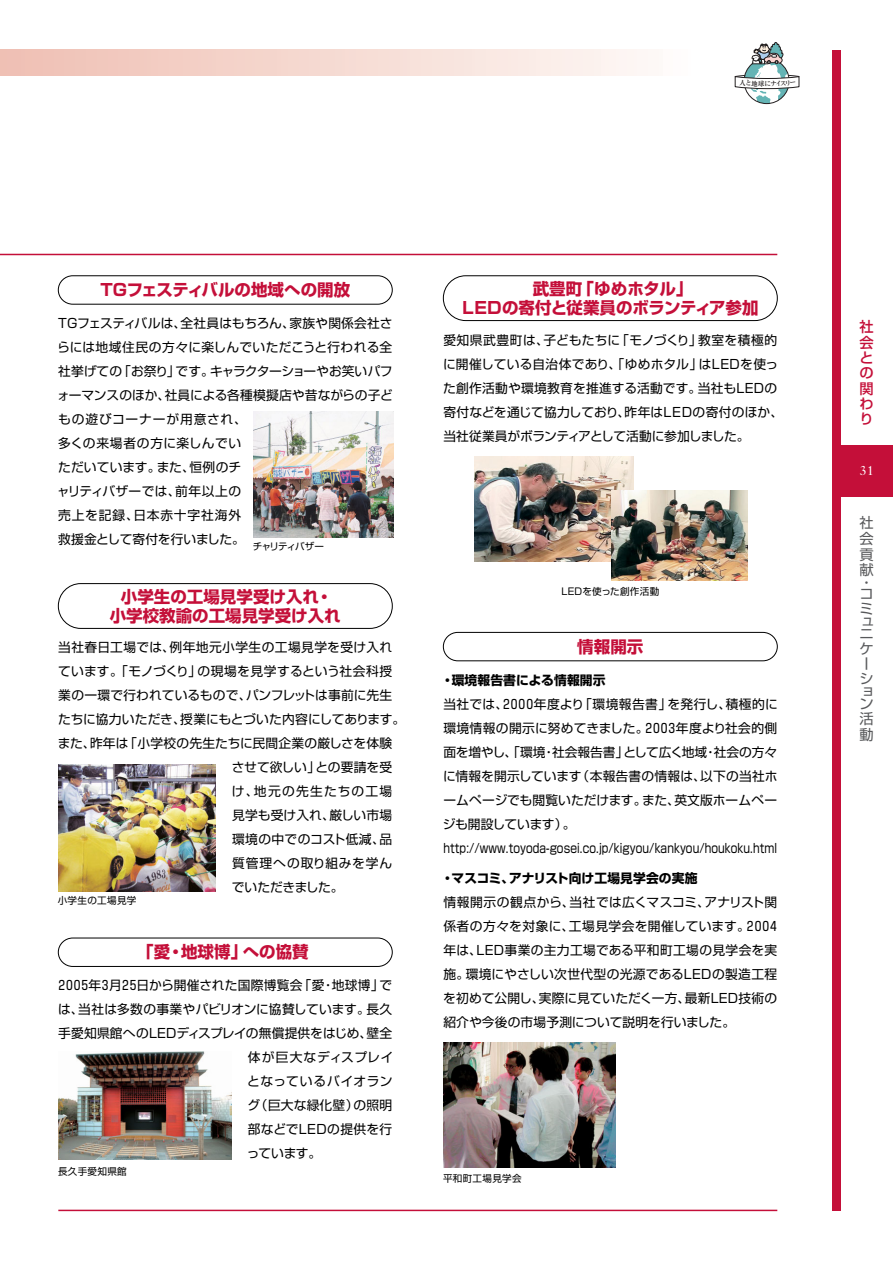
<style>
.page{position:relative;width:893px;height:1263px;background:#fff}
.page>*{position:absolute;margin:0;border:0;box-sizing:border-box;transform-origin:0 0}
.t1{font:700 16.5px/18.8px "Shin Go";color:#c40f39;text-align:center}
.t2{font:14.25px/15.8px "Shin Go";color:#58595b;text-align:justify}
.t3{font:500 14.25px/15.3px "Shin Go";color:#c40f39;text-align:justify}
.t4{font:13.5px "Caslon Five Forty";color:#fff}
.t5{font:12.75px/24px "Shin Go";letter-spacing:.01em;color:#000}
.t6{font:12.75px "Shin Go";letter-spacing:.03em;color:#000}
.t7{font:700 12.75px "Shin Go";letter-spacing:.01em;color:#000}
.t8{font:12.75px "Shin Go";letter-spacing:-.01em;color:#000}
.t9{font:12.75px "Shin Go";letter-spacing:.1em;color:#000}
.t10{font:12.75px "Shin Go";letter-spacing:.07em;color:#000}
.t11{font:12.75px "Shin Go";letter-spacing:.065em;color:#000}
.t12{font:12.75px "Shin Go";letter-spacing:.045em;color:#000}
.t13{font:12.75px "Shin Go";letter-spacing:-.02em;color:#000}
.t14{font:9.6px "Shin Go";letter-spacing:.03em;color:#000}
.t15{font:9.6px "Shin Go";letter-spacing:-.09em;color:#000}
.t16{font:700 6.6px "Ryumin";color:#231f20}
</style>
<div class="page">
<div style="left:836px;top:445px;width:56px;height:51px;background:#c40f39"></div>
<div style="left:0;top:50px;width:777px;height:25px;background:linear-gradient(to right,#efbeb1,#fff)"></div>
<div style="left:832px;top:50px;width:9px;height:1160px;background:#c40f39"></div>
<div style="left:58px;top:275px;width:334px;height:30px;border:1px solid #000;border-radius:14px"></div>
<div style="left:58px;top:938px;width:334px;height:29px;border:1px solid #000;border-radius:14px"></div>
<div style="left:443px;top:632px;width:334px;height:29px;border:1px solid #000;border-radius:14px"></div>
<hr style="left:0;top:254px;width:777px;height:1px;background:#c40f39">
<hr style="left:58px;top:1210px;width:719px;height:1px;background:#c40f39">
<img style="left:253px;top:412px;width:140px;height:125px">
<img style="left:58px;top:765px;width:157px;height:127px">
<img style="left:58px;top:1051px;width:173px;height:109px">
<img style="left:443px;top:1042px;width:172px;height:126px">
<div style="left:58px;top:583px;width:334px;height:46px;border:1px solid #000;border-radius:22px"></div>
<div style="left:443px;top:275px;width:334px;height:46px;border:1px solid #000;border-radius:22px"></div>
<img style="left:474px;top:456px;width:159px;height:106px">
<img style="left:611px;top:490px;width:136px;height:91px">
<svg style="left:735px;top:42px;width:64px;height:62px"></svg>
<p class="t16" style="left:764px;top:82px;width:8px">に</p>
<p class="t1" style="left:100px;top:283px;width:251px">TGフェスティバルの地域への開放</p>
<p class="t5" style="left:57px;top:313px;width:337px">TGフェスティバルは、全社員はもちろん、家族や関係会社さらには地域住民の方々に楽しんでいただこうと行われる全社挙げての「お祭り」です。キャラクターショーやお笑いパフォーマンスのほか、社員による各種模擬店や昔ながらの子どもの遊びコーナーが用意され、<br>多くの来場者の方に楽しんでい<br>ただいています。また、恒例のチ<br>ャリティバザーでは、前年以上の<br>売上を記録、日本赤十字社海外<br>救援金として寄付を行いました。</p>
<p class="t15" style="left:253px;top:543px;width:73px">チャリティバザー</p>
<p class="t1" style="left:459px;top:282px;width:300px">武豊町「ゆめホタル」<br>ＬＥＤの寄付と従業員のボランティア参加</p>
<p class="t5" style="left:443px;top:330px;width:341px">愛知県武豊町は、子どもたちに「モノづくり」教室を積極的に開催している自治体であり、「ゆめホタル」はLEDを使った創作活動や環境教育を推進する活動です。当社もLEDの寄付などを通じて協力しており、昨年はＬＥＤの寄付のほか、当社従業員がボランティアとして活動に参加しました。</p>
<p class="t1" style="left:121px;top:590px;width:213px">小学生の工場見学受け入れ・</p>
<p class="t14" style="left:561px;top:588px;width:99px">LEDを使った創作活動</p>
<p class="t1" style="left:110px;top:608px;width:232px">小学校教諭の工場見学受け入れ</p>
<p class="t6" style="left:58px;top:643px;width:335px">当社春日工場では、例年地元小学生の工場見学を受け入れ</p>
<p class="t5" style="left:58px;top:661px;width:335px">ています。「モノづくり」の現場を見学するという社会科授</p>
<p class="t5" style="left:58px;top:685px;width:335px">業の一環で行われているもので、パンフレットは事前に先生</p>
<p class="t5" style="left:58px;top:709px;width:348px">たちに協力いただき、授業にもとづいた内容にしてあります。</p>
<p class="t5" style="left:58px;top:733px;width:336px">また、昨年は「小学校の先生たちに民間企業の厳しさを体験</p>
<p class="t5" style="left:232px;top:757px;width:162px">させて欲しい」との要請を受</p>
<p class="t9" style="left:232px;top:787px;width:162px">け、地元の先生たちの工場</p>
<p class="t5" style="left:232px;top:805px;width:162px">見学も受け入れ、厳しい市場</p>
<p class="t5" style="left:232px;top:829px;width:162px">環境の中でのコスト低減、品</p>
<p class="t10" style="left:232px;top:859px;width:162px">質管理への取り組みを学ん</p>
<p class="t13" style="left:232px;top:883px;width:113px">でいただきました。</p>
<p class="t14" style="left:58px;top:897px;width:80px">小学生の工場見学</p>
<p class="t1" style="left:137px;top:945px;width:173px">「愛・地球博」への協賛</p>
<p class="t8" style="left:56px;top:981px;width:338px">２００５年３月２５日から開催された国際博覧会「愛・地球博」で</p>
<p class="t5" style="left:58px;top:999px;width:335px">は、当社は多数の事業やパビリオンに協賛しています。長久</p>
<p class="t5" style="left:58px;top:1023px;width:335px">手愛知県館へのLEDディスプレイの無償提供をはじめ、壁全</p>
<p class="t11" style="left:248px;top:1053px;width:147px">体が巨大なディスプレイ</p>
<p class="t12" style="left:247px;top:1077px;width:147px">となっているバイオラン</p>
<p class="t5" style="left:247px;top:1095px;width:146px">グ（巨大な緑化壁）の照明</p>
<p class="t6" style="left:248px;top:1125px;width:146px">部などでLEDの提供を行</p>
<p class="t5" style="left:247px;top:1143px;width:76px">っています。</p>
<p class="t14" style="left:58px;top:1168px;width:70px">長久手愛知県館</p>
<p class="t1" style="left:577px;top:639px;width:67px">情報開示</p>
<p class="t7" style="left:441px;top:675px;width:166px">・環境報告書による情報開示</p>
<p class="t5" style="left:443px;top:693px;width:336px">当社では、２０００年度より「環境報告書」を発行し、積極的に環境情報の開示に努めてきました。２００３年度より社会的側面を増やし、「環境・社会報告書」として広く地域・社会の方々に情報を開示しています（本報告書の情報は、以下の当社ホームページでも閲覧いただけます。また、英文版ホームページも開設しています）。http://www.toyoda-gosei.co.jp/kigyou/kankyou/houkoku.html</p>
<p class="t7" style="left:441px;top:873px;width:258px">・マスコミ、アナリスト向け工場見学会の実施</p>
<p class="t5" style="left:443px;top:892px;width:338px">情報開示の観点から、当社では広くマスコミ、アナリスト関係者の方々を対象に、工場見学会を開催しています。２００４年は、LED事業の主力工場である平和町工場の見学会を実施。環境にやさしい次世代型の光源であるLEDの製造工程を初めて公開し、実際に見ていただく一方、最新LED技術の紹介や今後の市場予測について説明を行いました。</p>
<p class="t14" style="left:443px;top:1175px;width:80px">平和町工場見学会</p>
<p class="t3" style="left:859px;top:321px;width:16px">社会との関わり</p>
<p class="t4" style="left:859px;top:466px;width:16px">31</p>
<p class="t2" style="left:859px;top:517px;width:16px">社会貢献</p>
<p class="t2" style="left:859px;top:578px;width:16px;line-height:11.4px">・コ</p>
<p class="t2" style="left:859px;top:603px;width:16px;line-height:12.9px">ミュニ</p>
<p class="t2" style="left:859px;top:642px;width:16px;line-height:15px">ケーシ</p>
<p class="t2" style="left:859px;top:686px;width:16px;line-height:12.8px">ョン</p>
<p class="t2" style="left:859px;top:713px;width:16px">活動</p>
</div>
